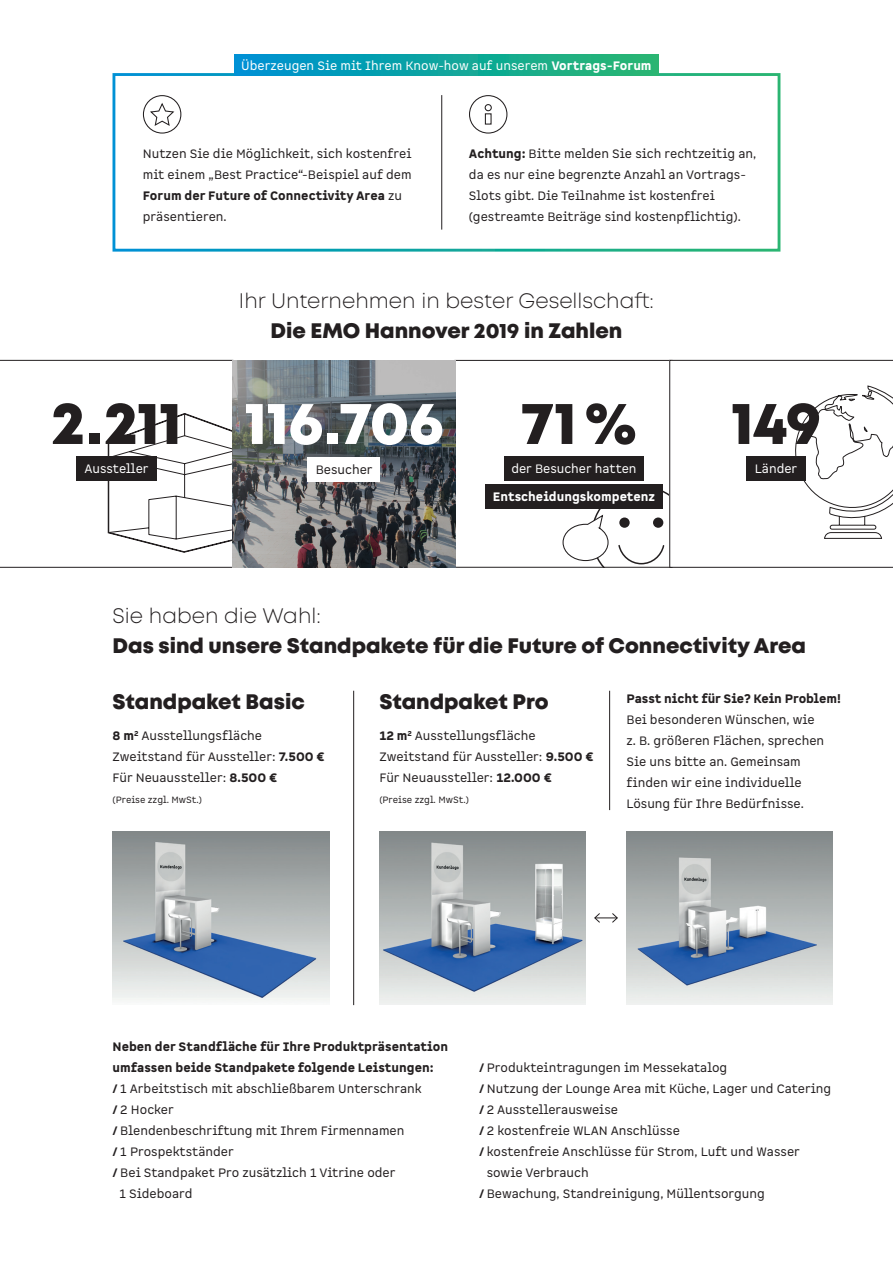
<style>
.page{position:relative;width:893px;height:1263px;background:#fff}
.page>*{position:absolute;margin:0;border:0;box-sizing:border-box;transform-origin:0 0}
.t1{font:800 60px "Mont";letter-spacing:-.015em;color:#231f20}
.t2{font:800 60px "Mont";letter-spacing:-.015em;color:#fff}
.t3{font:800 21px "Mont";color:#231f20}
.t4{font:300 21px "Mont";color:#231f20}
.t5{font:12px/21px "Spock Pro";color:#231f20}
.t6{font:900 12px "Spock Pro";color:#231f20}
.t7{font:12px "Spock Pro";color:#fff}
.t8{font:900 12px "Spock Pro";color:#fff}
.t9{font:9px "Spock Pro";color:#231f20}
.s1{font-weight:900}
</style>
<div class="page">
<div style="left:455px;top:360px;width:217px;height:207px;border:1px solid #231f20"></div>
<svg style="left:669px;top:360px;width:224px;height:207px"></svg>
<div style="left:746px;top:456px;width:60px;height:24px;background:#231f20"></div>
<svg style="left:0;top:360px;width:232px;height:207px"></svg>
<svg style="left:232px;top:360px;width:223px;height:207px;background:#676b6e"></svg>
<div style="left:76px;top:456px;width:81px;height:24px;background:#231f20"></div>
<div style="left:112px;top:73px;width:668px;height:179px;border:3px solid #fff"></div>
<div style="left:485px;top:113px;width:7px;height:12px;border:1px solid #231f20"></div>
<div style="left:485px;top:104px;width:7px;height:7px;border:1px solid #231f20;border-radius:50%"></div>
<div style="left:469px;top:95px;width:38px;height:39px;border:1px solid #231f20;border-radius:50%"></div>
<div style="left:143px;top:95px;width:38px;height:39px;border:1px solid #231f20;border-radius:50%"></div>
<svg style="left:150px;top:103px;width:26px;height:24px"></svg>
<hr style="left:441px;top:95px;width:1px;height:135px;background:#231f20">
<div style="left:504px;top:456px;width:140px;height:24px;background:#231f20"></div>
<div style="left:485px;top:485px;width:177px;height:24px;background:#231f20"></div>
<div style="left:307px;top:457px;width:73px;height:24px;background:#fff"></div>
<svg style="left:562px;top:486px;width:110px;height:81px"></svg>
<hr style="left:353px;top:691px;width:1px;height:314px;background:#231f20">
<div style="left:234px;top:55px;width:425px;height:21px;background:linear-gradient(to right,#0092d3,#27b86c)"></div>
<img style="left:112px;top:831px;width:217px;height:170px">
<img style="left:379px;top:831px;width:207px;height:174px">
<img style="left:626px;top:831px;width:207px;height:174px">
<svg style="left:594px;top:913px;width:24px;height:10px"></svg>
<hr style="left:609px;top:691px;width:1px;height:119px;background:#231f20">
<p class="t7" style="left:241px;top:58px;width:412px">Überzeugen Sie mit Ihrem Know-how auf unserem <span class="s1">Vortrags-Forum</span></p>
<p class="t5" style="left:143px;top:144px;width:270px">Nutzen Sie die Möglichkeit, sich kostenfrei mit einem „Best Practice“-Beispiel auf dem <span class="s1">Forum der Future of Connectivity Area</span> zu präsentieren.</p>
<p class="t5" style="left:469px;top:144px;width:289px"><span class="s1">Achtung:</span> Bitte melden Sie sich rechtzeitig an, da es nur eine begrenzte Anzahl an Vortrags-Slots gibt. Die Teilnahme ist kostenfrei (gestreamte Beiträge sind kostenpflichtig).</p>
<h1 class="t1" style="left:51px;top:384px;width:132px">2.211</h1>
<p class="t7" style="left:84px;top:461px;width:66px">Aussteller</p>
<h2 class="t4" style="left:239px;top:287px;width:417px">Ihr Unternehmen in bester Gesellschaft:</h2>
<h2 class="t3" style="left:271px;top:317px;width:353px">Die EMO Hannover 2019 in Zahlen</h2>
<h1 class="t2" style="left:244px;top:384px;width:201px">116.706</h1>
<p class="t5" style="left:316px;top:459px;width:59px">Besucher</p>
<h1 class="t1" style="left:521px;top:384px;width:117px">71 %</h1>
<p class="t7" style="left:511px;top:461px;width:127px">der Besucher hatten</p>
<p class="t8" style="left:493px;top:489px;width:164px">Entscheidungskompetenz</p>
<h1 class="t1" style="left:731px;top:384px;width:92px">149</h1>
<p class="t7" style="left:755px;top:461px;width:44px">Länder</p>
<h2 class="t4" style="left:112px;top:602px;width:210px">Sie haben die Wahl:</h2>
<h2 class="t3" style="left:112px;top:632px;width:695px">Das sind unsere Standpakete für die Future of Connectivity Area</h2>
<h2 class="t3" style="left:112px;top:688px;width:194px">Standpaket Basic</h2>
<h2 class="t3" style="left:379px;top:688px;width:171px">Standpaket Pro</h2>
<p class="t5" style="left:112px;top:725px;width:214px"><span class="s1">8 m</span><sup>2</sup> Ausstellungsfläche<br>Zweitstand für Aussteller: <span class="s1">7.500 €<br></span>Für Neuaussteller: <span class="s1">8.500 €</span></p>
<p class="t9" style="left:112px;top:794px;width:91px">(Preise zzgl. MwSt.)</p>
<p class="t5" style="left:379px;top:725px;width:216px"><span class="s1">12 m</span><sup>2</sup> Ausstellungsfläche<br>Zweitstand für Aussteller: <span class="s1">9.500 €<br></span>Für Neuaussteller: <span class="s1">12.000 €</span></p>
<p class="t9" style="left:379px;top:794px;width:91px">(Preise zzgl. MwSt.)</p>
<p class="t6" style="left:626px;top:691px;width:216px">Passt nicht für Sie? Kein Problem!</p>
<p class="t5" style="left:626px;top:709px;width:199px">Bei besonderen Wünschen, wie z. B. größeren Flächen, sprechen<br>Sie uns bitte an. Gemeinsam finden wir eine individuelle<br>Lösung für Ihre Bedürfnisse.</p>
<p class="t6" style="left:112px;top:1039px;width:337px">Neben der Standfläche für Ihre Produktpräsentation</p>
<p class="t6" style="left:112px;top:1060px;width:323px">umfassen beide Standpakete folgende Leistungen:</p>
<p class="t5" style="left:112px;top:1078px;width:311px"><span class="s1">/</span> 1 Arbeitstisch mit abschließbarem Unterschrank</p>
<p class="t5" style="left:112px;top:1099px;width:63px"><span class="s1">/</span> 2 Hocker</p>
<p class="t5" style="left:112px;top:1120px;width:293px"><span class="s1">/</span> Blendenbeschriftung mit Ihrem Firmennamen</p>
<p class="t5" style="left:112px;top:1141px;width:123px"><span class="s1">/</span> 1 Prospektständer</p>
<p class="t5" style="left:112px;top:1162px;width:285px"><span class="s1">/</span> Bei Standpaket Pro zusätzlich 1 Vitrine oder</p>
<p class="t5" style="left:120px;top:1183px;width:74px">1 Sideboard</p>
<p class="t5" style="left:479px;top:1057px;width:250px"><span class="s1">/</span> Produkteintragungen im Messekatalog</p>
<p class="t5" style="left:479px;top:1078px;width:354px"><span class="s1">/</span> Nutzung der Lounge Area mit Küche, Lager und Catering</p>
<p class="t5" style="left:479px;top:1099px;width:141px"><span class="s1">/</span> 2 Ausstellerausweise</p>
<p class="t5" style="left:479px;top:1120px;width:202px"><span class="s1">/</span> 2 kostenfreie WLAN Anschlüsse</p>
<p class="t5" style="left:479px;top:1141px;width:323px"><span class="s1">/</span> kostenfreie Anschlüsse für Strom, Luft und Wasser</p>
<p class="t5" style="left:487px;top:1162px;width:104px">sowie Verbrauch</p>
<p class="t5" style="left:479px;top:1183px;width:287px"><span class="s1">/</span> Bewachung, Standreinigung, Müllentsorgung</p>
</div>
